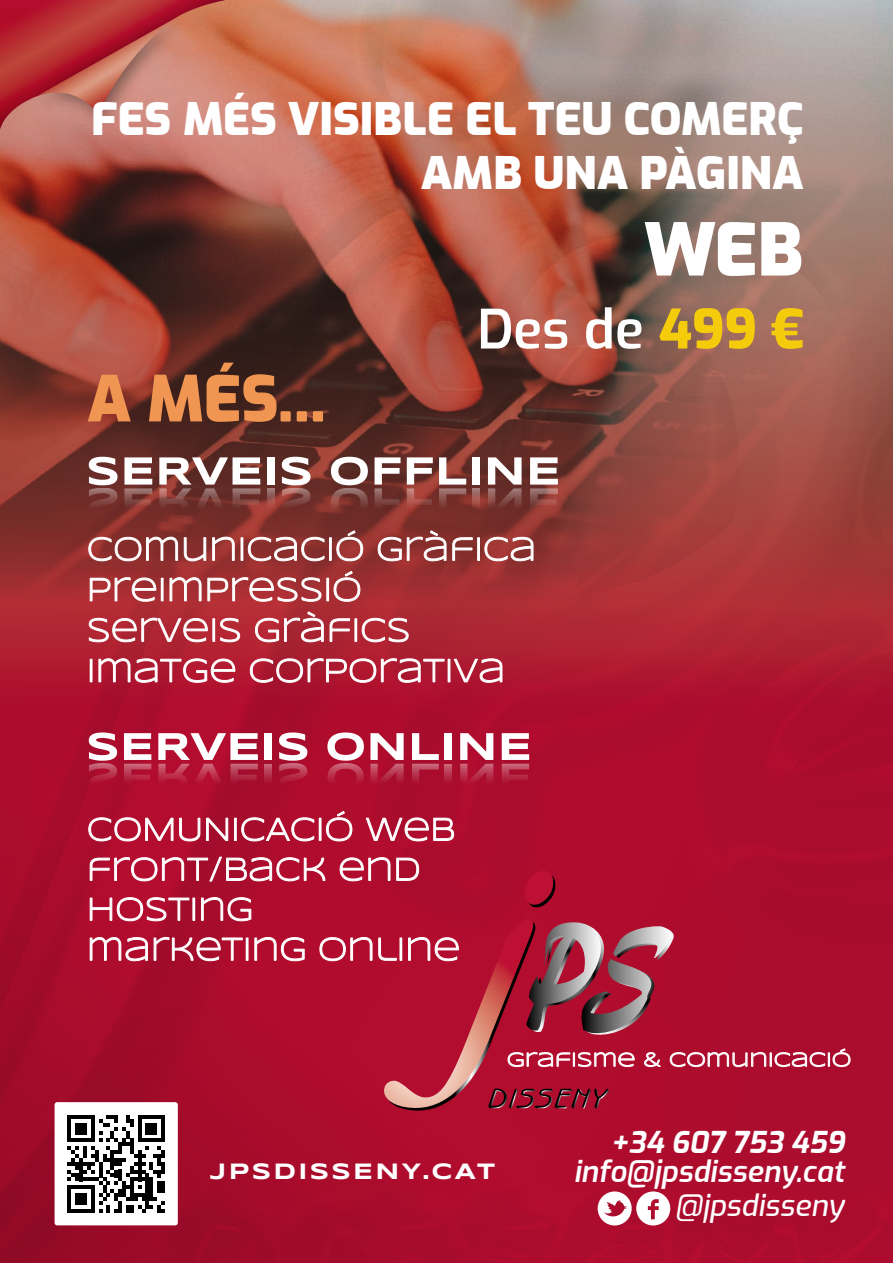
<style>
.page{position:relative;width:893px;height:1263px;background:#fff}
.page>*{position:absolute;margin:0;border:0;box-sizing:border-box;transform-origin:0 0}
.t1{font:900 72px "Exo";color:#fff}
.t2{font:900 63px "Exo";color:#f09652}
.t3{font:600 54px "Exo";color:#fff}
.t4{font:900 45px/54px "Exo";color:#fff;text-align:right}
.t5{font:italic 600 29.55px/29.5px "Exo";color:#fff;text-align:right}
.t6{font:italic 500 29.55px "Exo";color:#fff}
.t7{font:700 22.95px "Syncopate";letter-spacing:.1em;color:#fff}
.t8{font:19.95px "Syncopate";color:#fff}
.s1{font-weight:800;color:#f5cc0b}
.s2{font-weight:700}
</style>
<div class="page">
<img style="left:0;top:0;width:893px;height:1263px">
<div style="left:55px;top:1102px;width:123px;height:123px;background:#fff;border-radius:3px"></div>
<svg style="left:88px;top:537px;width:90px;height:24px"></svg>
<svg style="left:184px;top:537px;width:22px;height:24px"></svg>
<svg style="left:212px;top:537px;width:23px;height:24px"></svg>
<svg style="left:248px;top:537px;width:76px;height:24px"></svg>
<svg style="left:337px;top:530px;width:26px;height:31px"></svg>
<svg style="left:378px;top:530px;width:68px;height:31px"></svg>
<svg style="left:452px;top:537px;width:27px;height:24px"></svg>
<div style="left:477px;top:537px;width:3px;height:23px;border:1px solid #fff"></div>
<svg style="left:485px;top:537px;width:48px;height:24px"></svg>
<svg style="left:90px;top:577px;width:66px;height:24px"></svg>
<svg style="left:170px;top:577px;width:31px;height:24px"></svg>
<svg style="left:208px;top:577px;width:113px;height:25px"></svg>
<svg style="left:334px;top:571px;width:26px;height:31px"></svg>
<svg style="left:89px;top:618px;width:119px;height:24px"></svg>
<svg style="left:220px;top:618px;width:20px;height:24px"></svg>
<svg style="left:255px;top:611px;width:69px;height:31px"></svg>
<svg style="left:330px;top:618px;width:20px;height:24px"></svg>
<svg style="left:362px;top:618px;width:46px;height:24px"></svg>
<svg style="left:99px;top:658px;width:136px;height:25px"></svg>
<svg style="left:250px;top:658px;width:194px;height:25px"></svg>
<svg style="left:454px;top:658px;width:48px;height:25px"></svg>
<div style="left:267px;top:457px;width:8px;height:28px;background:#fff"></div>
<div style="left:472px;top:457px;width:7px;height:28px;background:#fff"></div>
<svg style="left:89px;top:457px;width:29px;height:59px"></svg>
<svg style="left:124px;top:457px;width:28px;height:59px"></svg>
<svg style="left:159px;top:457px;width:101px;height:59px"></svg>
<svg style="left:267px;top:488px;width:8px;height:28px"></svg>
<svg style="left:282px;top:457px;width:29px;height:59px"></svg>
<svg style="left:331px;top:457px;width:37px;height:59px"></svg>
<svg style="left:375px;top:457px;width:26px;height:59px"></svg>
<svg style="left:407px;top:457px;width:26px;height:59px"></svg>
<svg style="left:439px;top:457px;width:27px;height:59px"></svg>
<svg style="left:472px;top:488px;width:7px;height:28px"></svg>
<svg style="left:488px;top:457px;width:34px;height:59px"></svg>
<svg style="left:530px;top:457px;width:28px;height:59px"></svg>
<div style="left:265px;top:733px;width:7px;height:27px;background:#fff"></div>
<div style="left:445px;top:733px;width:7px;height:27px;background:#fff"></div>
<svg style="left:89px;top:732px;width:28px;height:59px"></svg>
<svg style="left:124px;top:733px;width:27px;height:57px"></svg>
<svg style="left:158px;top:733px;width:100px;height:57px"></svg>
<svg style="left:265px;top:764px;width:7px;height:26px"></svg>
<svg style="left:279px;top:732px;width:28px;height:59px"></svg>
<svg style="left:327px;top:732px;width:37px;height:59px"></svg>
<svg style="left:370px;top:733px;width:34px;height:57px"></svg>
<svg style="left:412px;top:733px;width:27px;height:57px"></svg>
<svg style="left:445px;top:764px;width:7px;height:26px"></svg>
<svg style="left:460px;top:733px;width:33px;height:57px"></svg>
<svg style="left:502px;top:733px;width:27px;height:57px"></svg>
<svg style="left:88px;top:817px;width:85px;height:24px"></svg>
<svg style="left:179px;top:818px;width:21px;height:23px"></svg>
<svg style="left:206px;top:818px;width:22px;height:23px"></svg>
<svg style="left:241px;top:817px;width:73px;height:24px"></svg>
<svg style="left:326px;top:811px;width:26px;height:30px"></svg>
<svg style="left:366px;top:818px;width:88px;height:23px"></svg>
<svg style="left:67px;top:857px;width:783px;height:368px;background:#ac1d3a"></svg>
<p class="t4" style="left:91px;top:89px;width:714px">FES MÉS VISIBLE EL TEU COMERÇ<br>AMB UNA PÀGINA</p>
<p class="t1" style="left:644px;top:194px;width:161px">WEB</p>
<p class="t2" style="left:87px;top:350px;width:240px">A MÉS...</p>
<p class="t3" style="left:477px;top:288px;width:328px">Des de <span class="s1">499 €</span></p>
<p class="t8" style="left:507px;top:1048px;width:346px">GRAFISME &amp; COMUNICACIÓ</p>
<p class="t7" style="left:211px;top:1157px;width:286px">JPSDISSENY.CAT</p>
<p class="t5" style="left:574px;top:1125px;width:272px"><span class="s2">+34 607 753 459 </span>info@jpsdisseny.cat</p>
<p class="t6" style="left:675px;top:1184px;width:171px">@jpsdisseny</p>
</div>
